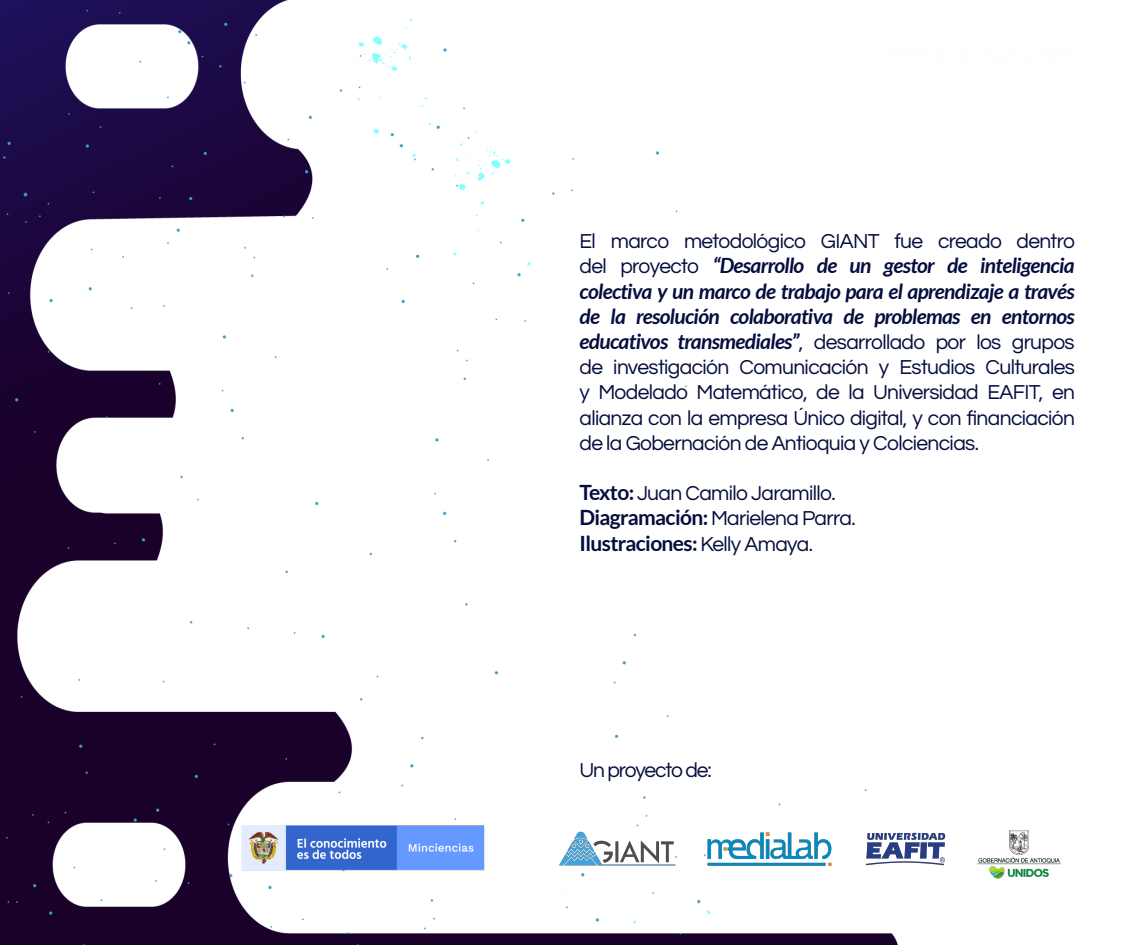
<style>
.page{position:relative;width:1138px;height:945px;background:#fff}
.page>*{position:absolute;margin:0;border:0;box-sizing:border-box;transform-origin:0 0}
.t1{font:21px/25.2px "Questrial";letter-spacing:-.03em;color:#050d3d;text-align:justify}
.t2{font:italic 700 21px/25.2px "Lato";letter-spacing:-.03em;color:#050d3d;text-align:justify}
.t3{font:700 21px "Lato";letter-spacing:-.03em;color:#050d3d}
.t4{font:21px "Questrial";letter-spacing:-.055em;color:#050d3d}
.s1{font-family:"Questrial";font-weight:400;font-style:normal}
.s2{font-family:"Lato";font-weight:700;font-style:italic}
.s3{font-family:"Lato";font-weight:700}
.s4{font-family:"Questrial";font-weight:400}
</style>
<div class="page">
<img style="left:0;top:0;width:898px;height:945px">
<img style="left:242px;top:810px;width:819px;height:74px">
<p class="t1" style="left:579px;top:229px;width:497px">El marco metodológico GIANT fue creado dentro</p>
<p class="t2" style="left:579px;top:254px;width:497px"><span class="s1">del proyecto</span> “Desarrollo de un gestor de inteligencia colectiva y un marco de trabajo para el aprendizaje a través de la resolución colaborativa de problemas en entornos</p>
<p class="t1" style="left:579px;top:330px;width:497px"><span class="s2">educativos transmediales”</span>, desarrollado por los grupos de investigación Comunicación y Estudios Culturales y Modelado Matemático, de la Universidad EAFIT, en alianza con la empresa Único digital, y con financiación de la Gobernación de Antioquia y Colciencias.</p>
<p class="t1" style="left:579px;top:481px;width:277px"><span class="s3">Texto:</span> Juan Camilo Jaramillo.<br><span class="s3">Diagramación:</span> Marielena Parra.</p>
<p class="t3" style="left:579px;top:531px;width:235px">Ilustraciones: <span class="s4">Kelly Amaya.</span></p>
<p class="t4" style="left:579px;top:760px;width:134px">Un proyecto de:</p>
</div>
